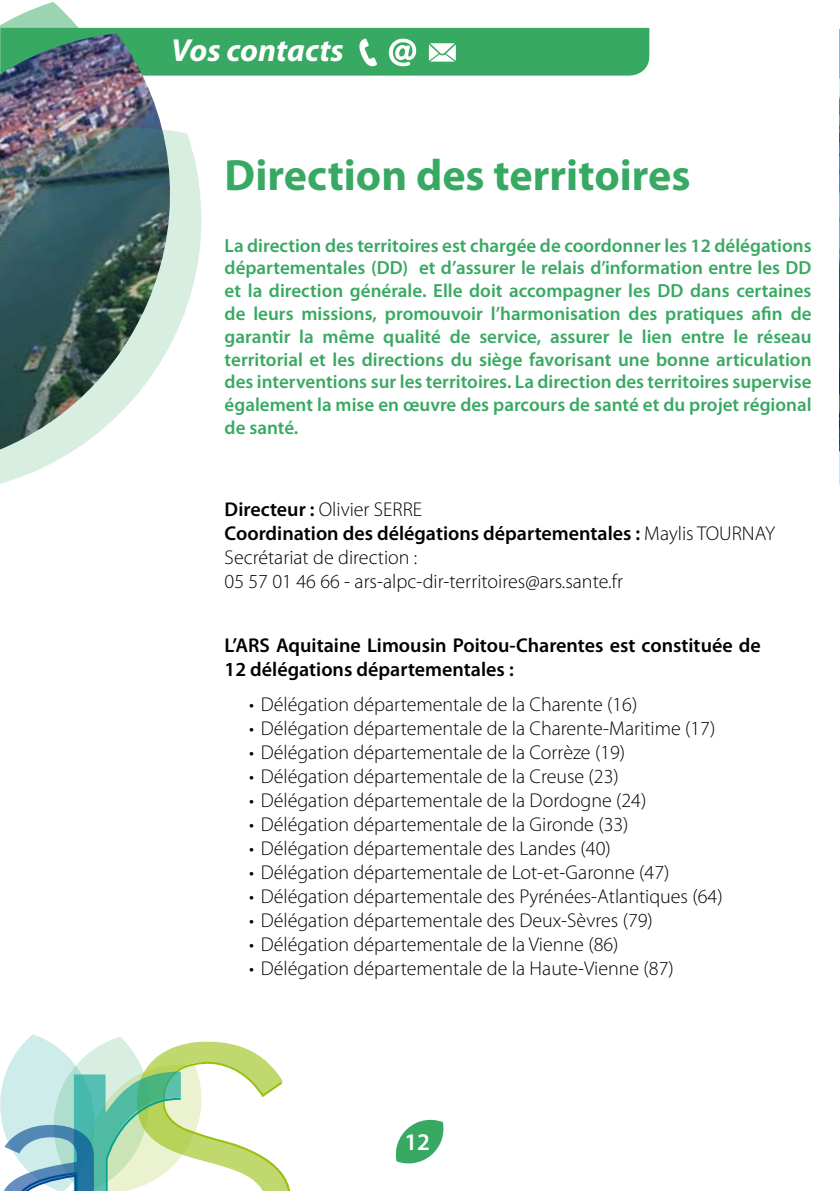
<style>
.page{position:relative;width:840px;height:1191px;background:#fff}
.page>*{position:absolute;margin:0;border:0;box-sizing:border-box;transform-origin:0 0}
.t1{font:700 44px "Myriad Pro";color:#38a962}
.t2{font:italic 700 32px "Myriad Pro";color:#fff}
.t3{font:600 24px "Myriad Pro";color:#fff}
.t4{font:300 20px/24px "Myriad Pro";color:#000}
.t5{font:600 20px/24px "Myriad Pro";color:#000}
.t6{font:600 19px/22.8px "Myriad Pro";color:#38a962;text-align:justify}
.s1{font-weight:600}
</style>
<div class="page">
<svg style="left:395px;top:1119px;width:49px;height:45px"></svg>
<svg style="left:0;top:2px;width:158px;height:26px"></svg>
<img style="left:0;top:76px;width:158px;height:38px">
<img style="left:0;top:114px;width:202px;height:370px">
<svg style="left:0;top:1034px;width:291px;height:157px"></svg>
<svg style="left:0;top:28px;width:649px;height:48px;background:#43a26b"></svg>
<h2 class="t2" style="left:171px;top:30px;width:174px">Vos contacts</h2>
<h1 class="t1" style="left:224px;top:146px;width:467px">Direction des territoires</h1>
<p class="t6" style="left:224px;top:233px;width:588px">La direction des territoires est chargée de coordonner les 12 délégations départementales (DD) et d’assurer le relais d’information entre les DD et la direction générale. Elle doit accompagner les DD dans certaines de leurs missions, promouvoir l’harmonisation des pratiques afin de garantir la même qualité de service, assurer le lien entre le réseau territorial et les directions du siège favorisant une bonne articulation des interventions sur les territoires. La direction des territoires supervise également la mise en œuvre des parcours de santé et du projet régional de santé.</p>
<p class="t4" style="left:224px;top:497px;width:551px"><span class="s1">Directeur :</span> Olivier SERRE<br><span class="s1">Coordination des délégations départementales :</span> Maylis TOURNAY Secrétariat de direction :<br>05 57 01 46 66 - ars-alpc-dir-territoires@ars.sante.fr</p>
<p class="t5" style="left:224px;top:632px;width:537px">L’ARS Aquitaine Limousin Poitou-Charentes est constituée de<br>12 délégations départementales :</p>
<p class="t4" style="left:249px;top:692px;width:389px">• Délégation départementale de la Charente (16)</p>
<p class="t4" style="left:249px;top:716px;width:467px">• Délégation départementale de la Charente-Maritime (17)</p>
<p class="t4" style="left:249px;top:740px;width:377px">• Délégation départementale de la Corrèze (19)</p>
<p class="t4" style="left:249px;top:764px;width:371px">• Délégation départementale de la Creuse (23)</p>
<p class="t4" style="left:249px;top:788px;width:398px">• Délégation départementale de la Dordogne (24)</p>
<p class="t4" style="left:249px;top:812px;width:380px">• Délégation départementale de la Gironde (33)</p>
<p class="t4" style="left:249px;top:836px;width:363px">• Délégation départementale des Landes (40)</p>
<p class="t4" style="left:249px;top:860px;width:421px">• Délégation départementale de Lot-et-Garonne (47)</p>
<p class="t4" style="left:249px;top:884px;width:474px">• Délégation départementale des Pyrénées-Atlantiques (64)</p>
<p class="t4" style="left:249px;top:908px;width:405px">• Délégation départementale des Deux-Sèvres (79)</p>
<p class="t4" style="left:249px;top:932px;width:370px">• Délégation départementale de la Vienne (86)</p>
<p class="t4" style="left:249px;top:956px;width:425px">• Délégation départementale de la Haute-Vienne (87)</p>
<p class="t3" style="left:404px;top:1126px;width:27px">12</p>
</div>
